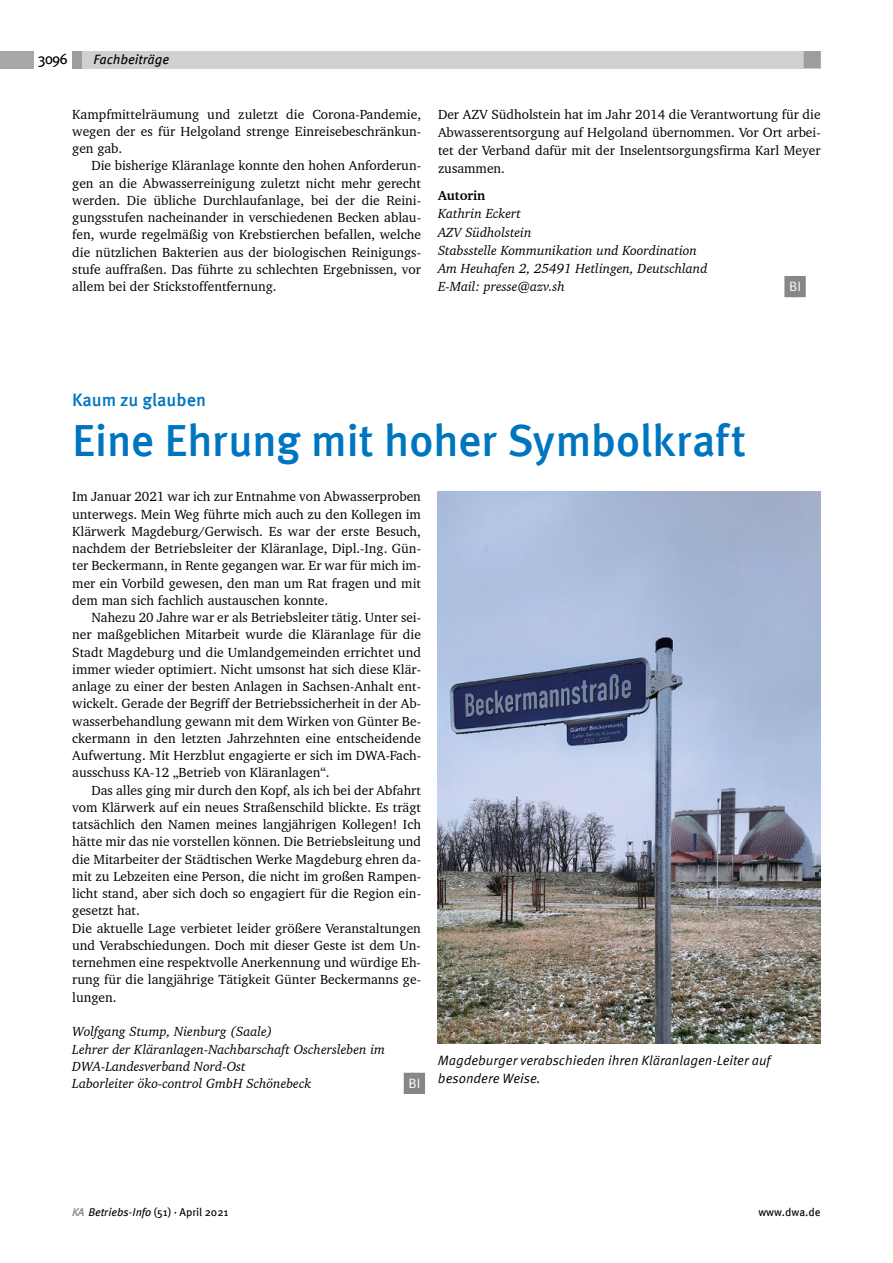
<style>
.page{position:relative;width:893px;height:1263px;background:#fff}
.page>*{position:absolute;margin:0;border:0;box-sizing:border-box;transform-origin:0 0}
.t1{font:500 45px "Meta Pro";letter-spacing:-.015em;color:#0075bf}
.t2{font:500 18px "Meta Pro";color:#0075bf}
.t3{font:15px "Meta Pro";color:#000}
.t4{font:13.5px/17.2px "Charter BT";color:#000;text-align:justify}
.t5{font:italic 13.5px/18.3px "Charter BT";color:#000}
.t6{font:italic 13.5px/17.2px "Meta Pro";color:#000}
.t7{font:italic 13.5px "Meta Pro";color:#000}
.t8{font:700 13.5px "Charter BT";color:#000}
.t9{font:13.5px "Meta Pro";color:#fff}
.t10{font:11.25px "Meta Pro";color:#000}
.s1{font-weight:500;font-style:italic;color:#878787}
.s2{font-style:italic}
</style>
<div class="page">
<div style="left:72px;top:51px;width:11px;height:17px;background:#9d9d9c"></div>
<div style="left:106px;top:51px;width:715px;height:17px;background:#d0d0d0"></div>
<div style="left:804px;top:51px;width:17px;height:17px;background:#9d9d9c"></div>
<div style="left:0;top:51px;width:34px;height:17px;background:#a8a8a7"></div>
<div style="left:83px;top:51px;width:170px;height:17px;background:#d0d0d0"></div>
<svg style="left:784px;top:276px;width:22px;height:22px"></svg>
<div style="left:793px;top:276px;width:13px;height:21px;border:12px solid #878787"></div>
<svg style="left:403px;top:1072px;width:22px;height:22px"></svg>
<div style="left:412px;top:1073px;width:13px;height:21px;border:12px solid #878787"></div>
<img style="left:438px;top:491px;width:383px;height:553px">
<p class="t3" style="left:38px;top:47px;width:32px">3096</p>
<p class="t7" style="left:94px;top:49px;width:77px">Fachbeiträge</p>
<p class="t4" style="left:72px;top:105px;width:350px">Kampfmittelräumung und zuletzt die Corona-Pandemie, wegen der es für Helgoland strenge Einreisebeschränkun&shy;gen gab.</p>
<p class="t4" style="left:72px;top:157px;width:350px;text-indent:19px">Die bisherige Kläranlage konnte den hohen Anforderun&shy;gen an die Abwasserreinigung zuletzt nicht mehr gerecht werden. Die übliche Durchlaufanlage, bei der die Reini&shy;gungsstufen nacheinander in verschiedenen Becken ablau&shy;fen, wurde regelmäßig von Krebstierchen befallen, welche die nützlichen Bakterien aus der biologischen Reinigungs&shy;stufe auffraßen. Das führte zu schlechten Ergebnissen, vor allem bei der Stickstoffentfernung.</p>
<p class="t4" style="left:438px;top:105px;width:384px;line-height:18.3px">Der AZV Südholstein hat im Jahr 2014 die Verantwortung für die Abwasserentsorgung auf Helgoland übernommen. Vor Ort arbei&shy;tet der Verband dafür mit der Inselentsorgungsfirma Karl Meyer zusammen.</p>
<p class="t8" style="left:438px;top:187px;width:49px">Autorin</p>
<p class="t5" style="left:438px;top:204px;width:271px">Kathrin Eckert<br>AZV Südholstein<br>Stabsstelle Kommunikation und Koordination<br>Am Heuhafen 2, 25491 Hetlingen, Deutschland<br>E-Mail: presse@azv.sh</p>
<p class="t9" style="left:789px;top:276px;width:13px">BI</p>
<h2 class="t2" style="left:72px;top:386px;width:135px">Kaum zu glauben</h2>
<h1 class="t1" style="left:72px;top:405px;width:675px">Eine Ehrung mit hoher Symbolkraft</h1>
<p class="t4" style="left:72px;top:488px;width:350px">Im Januar 2021 war ich zur Entnahme von Abwasserproben unterwegs. Mein Weg führte mich auch zu den Kollegen im Klärwerk Magdeburg/Gerwisch. Es war der erste Besuch, nachdem der Betriebsleiter der Kläranlage, Dipl.-Ing. Gün&shy;ter Beckermann, in Rente gegangen war. Er war für mich im&shy;mer ein Vorbild gewesen, den man um Rat fragen und mit dem man sich fachlich austauschen konnte.</p>
<p class="t4" style="left:72px;top:609px;width:350px;text-indent:19px">Nahezu 20 Jahre war er als Betriebsleiter tätig. Unter sei&shy;ner maßgeblichen Mitarbeit wurde die Kläranlage für die Stadt Magdeburg und die Umlandgemeinden errichtet und immer wieder optimiert. Nicht umsonst hat sich diese Klär&shy;anlage zu einer der besten Anlagen in Sachsen-Anhalt ent&shy;wickelt. Gerade der Begriff der Betriebssicherheit in der Ab&shy;wasserbehandlung gewann mit dem Wirken von Günter Be&shy;ckermann in den letzten Jahrzehnten eine entscheidende Aufwertung. Mit Herzblut engagierte er sich im DWA-Fach&shy;ausschuss KA-12 „Betrieb von Kläranlagen“.</p>
<p class="t4" style="left:72px;top:781px;width:350px;text-align:left;text-indent:19px">Das alles ging mir durch den Kopf, als ich bei der Abfahrt vom Klärwerk auf ein neues Straßenschild blickte. Es trägt tatsächlich den Namen meines langjährigen Kollegen! Ich hätte mir das nie vorstellen können. Die Betriebsleitung und die Mitarbeiter der Städtischen Werke Magdeburg ehren da&shy;mit zu Lebzeiten eine Person, die nicht im großen Rampen&shy;licht stand, aber sich doch so engagiert für die Region ein&shy;gesetzt hat.<br>Die aktuelle Lage verbietet leider größere Veranstaltungen und Verabschiedungen. Doch mit dieser Geste ist dem Un&shy;ternehmen eine respektvolle Anerkennung und würdige Eh&shy;rung für die langjährige Tätigkeit Günter Beckermanns ge&shy;lungen.</p>
<p class="t5" style="left:72px;top:1022px;width:314px;line-height:17.2px">Wolfgang Stump, Nienburg (Saale)<br>Lehrer der Kläranlagen-Nachbarschaft Oschersleben im DWA-Landesverband Nord-Ost<br>Laborleiter öko-control GmbH Schönebeck</p>
<p class="t6" style="left:438px;top:1051px;width:334px">Magdeburger verabschieden ihren Kläranlagen-Leiter auf besondere Weise.</p>
<p class="t9" style="left:408px;top:1073px;width:13px">BI</p>
<p class="t10" style="left:72px;top:1204px;width:158px"><span class="s1">KA</span> <span class="s2">Betriebs-Info</span> (51) · April 2021</p>
<p class="t10" style="left:758px;top:1204px;width:64px">www.dwa.de</p>
</div>
